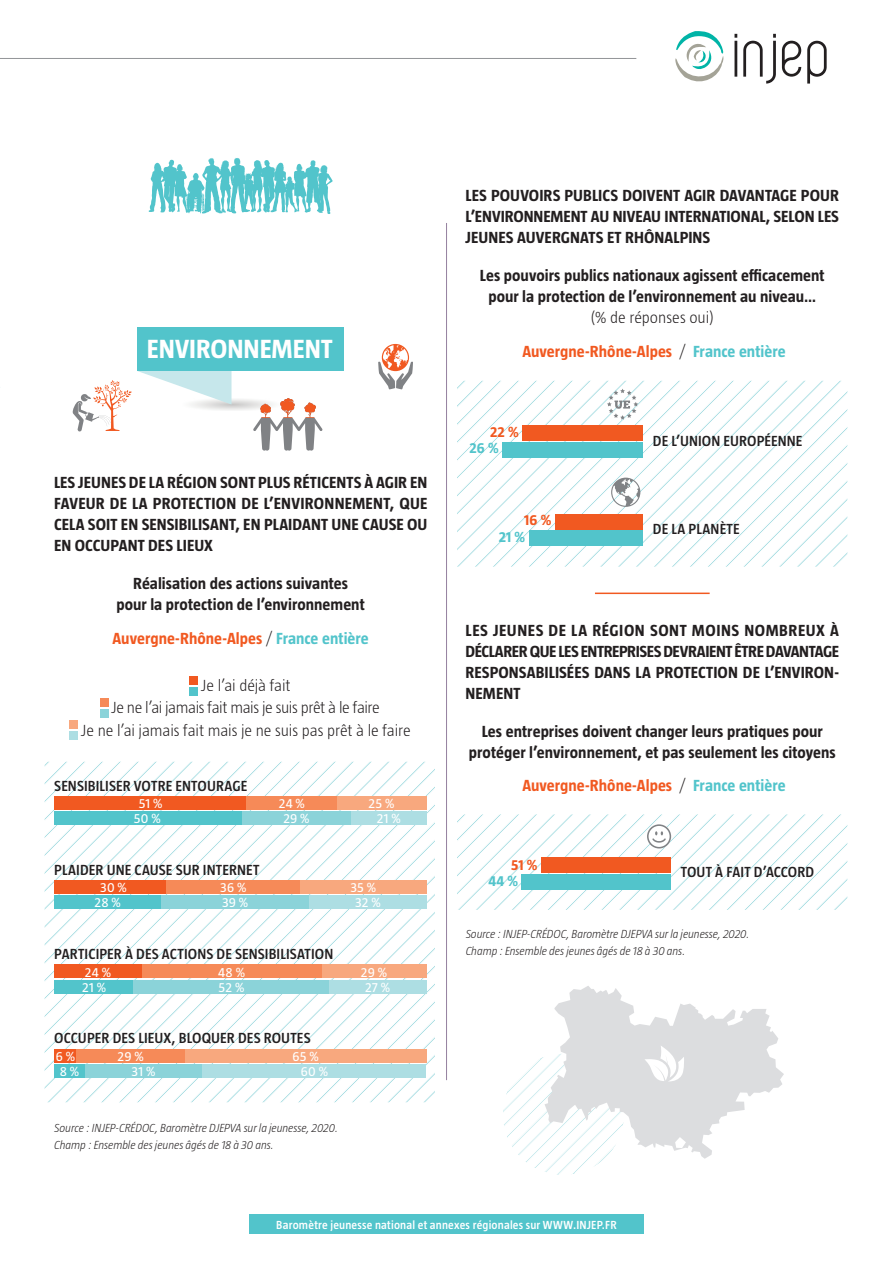
<style>
.page{position:relative;width:893px;height:1263px;background:#fff}
.page>*{position:absolute;margin:0;border:0;box-sizing:border-box;transform-origin:0 0}
.t1{font:700 27px "Taz";color:#fff}
.t2{font:700 16.5px/21px "Taz";letter-spacing:.005em;color:#231f20;text-align:justify}
.t3{font:700 16.5px/33.8px "Taz";color:#f15921;text-align:center}
.t4{font:300 16.5px/22.2px "Taz";letter-spacing:-.005em;color:#231f20;text-align:center}
.t5{font:600 15px "Taz";letter-spacing:.005em;color:#231f20}
.t6{font:700 15px "Taz";color:#f15921}
.t7{font:700 15px "Taz";color:#52c4cb}
.t8{font:13.65px "Taz";letter-spacing:.01em;color:#fff}
.t9{font:italic 300 12px/16.5px "Taz";letter-spacing:-.01em;color:#231f20}
.t10{font:600 12px "Taz";letter-spacing:.015em;color:#fff}
.s1{font-weight:300;color:#231f20}
.s2{color:#52c4cb}
</style>
<div class="page">
<hr style="left:734px;top:41px;width:3px;height:36px;background:#231f20">
<svg style="left:734px;top:34px;width:3px;height:4px"></svg>
<svg style="left:743px;top:34px;width:33px;height:50px"></svg>
<svg style="left:782px;top:41px;width:19px;height:36px"></svg>
<svg style="left:807px;top:41px;width:20px;height:43px"></svg>
<svg style="left:675px;top:31px;width:49px;height:51px"></svg>
<hr style="left:446px;top:223px;width:1px;height:857px;background:#94819f">
<div style="left:189px;top:676px;width:9px;height:8px;background:#f15921"></div>
<div style="left:189px;top:687px;width:9px;height:9px;background:#52c4cb"></div>
<div style="left:100px;top:698px;width:9px;height:9px;background:#f68a58"></div>
<div style="left:100px;top:709px;width:9px;height:9px;background:#8bd3d9"></div>
<div style="left:69px;top:720px;width:9px;height:9px;background:#f8a87e"></div>
<div style="left:69px;top:731px;width:9px;height:9px;background:#addee3"></div>
<div style="left:249px;top:1215px;width:394px;height:19px;background:#52c4cb"></div>
<img style="left:231px;top:398px;width:22px;height:12px">
<div style="left:137px;top:327px;width:207px;height:44px;background:#52c4cb"></div>
<hr style="left:595px;top:593px;width:115px;height:1px;background:#f15921">
<hr style="left:0;top:58px;width:636px;height:1px;background:#939598">
<svg style="left:45px;top:762px;width:390px;height:341px"></svg>
<div style="left:54px;top:811px;width:188px;height:14px;background:#52c4cb"></div>
<div style="left:242px;top:811px;width:109px;height:14px;background:#8bd3d9"></div>
<div style="left:351px;top:811px;width:75px;height:14px;background:#addee3"></div>
<div style="left:54px;top:796px;width:192px;height:14px;background:#f15921"></div>
<div style="left:246px;top:796px;width:91px;height:14px;background:#f68a58"></div>
<div style="left:337px;top:796px;width:89px;height:14px;background:#f8a87e"></div>
<div style="left:54px;top:895px;width:107px;height:14px;background:#52c4cb"></div>
<div style="left:161px;top:895px;width:148px;height:14px;background:#8bd3d9"></div>
<div style="left:309px;top:895px;width:117px;height:14px;background:#addee3"></div>
<div style="left:54px;top:880px;width:113px;height:14px;background:#f15921"></div>
<div style="left:167px;top:880px;width:133px;height:14px;background:#f68a58"></div>
<div style="left:300px;top:880px;width:126px;height:14px;background:#f8a87e"></div>
<div style="left:54px;top:980px;width:80px;height:13px;background:#52c4cb"></div>
<div style="left:134px;top:980px;width:195px;height:13px;background:#8bd3d9"></div>
<div style="left:329px;top:980px;width:97px;height:13px;background:#addee3"></div>
<div style="left:54px;top:964px;width:88px;height:14px;background:#f15921"></div>
<div style="left:142px;top:964px;width:180px;height:14px;background:#f68a58"></div>
<div style="left:322px;top:964px;width:104px;height:14px;background:#f8a87e"></div>
<div style="left:54px;top:1064px;width:31px;height:14px;background:#52c4cb"></div>
<div style="left:85px;top:1064px;width:117px;height:14px;background:#8bd3d9"></div>
<div style="left:202px;top:1064px;width:224px;height:14px;background:#addee3"></div>
<div style="left:54px;top:1049px;width:23px;height:13px;background:#f15921"></div>
<div style="left:77px;top:1049px;width:108px;height:13px;background:#f68a58"></div>
<div style="left:185px;top:1049px;width:241px;height:13px;background:#f8a87e"></div>
<div style="left:382px;top:344px;width:27px;height:27px;border:2px solid #f15921;border-radius:50%"></div>
<svg style="left:378px;top:345px;width:35px;height:44px"></svg>
<svg style="left:253px;top:398px;width:70px;height:53px"></svg>
<svg style="left:253px;top:399px;width:45px;height:18px"></svg>
<svg style="left:73px;top:371px;width:158px;height:60px"></svg>
<svg style="left:503px;top:986px;width:281px;height:188px"></svg>
<svg style="left:149px;top:158px;width:184px;height:56px"></svg>
<svg style="left:457px;top:814px;width:390px;height:96px"></svg>
<svg style="left:457px;top:381px;width:390px;height:186px"></svg>
<h1 class="t1" style="left:147px;top:334px;width:187px">ENVIRONNEMENT</h1>
<p class="t2" style="left:54px;top:471px;width:375px">LES JEUNES DE LA RÉGION SONT PLUS RÉTICENTS À AGIR EN FAVEUR DE LA PROTECTION DE L’ENVIRONNEMENT, QUE CELA SOIT EN SENSIBILISANT, EN PLAIDANT UNE CAUSE OU EN OCCUPANT DES LIEUX</p>
<p class="t2" style="left:117px;top:572px;width:250px;text-align:center">Réalisation des actions suivantes pour la protection de l’environnement</p>
<p class="t3" style="left:112px;top:621px;width:258px">Auvergne-Rhône-Alpes <span class="s1">/</span> <span class="s2">France entière</span></p>
<p class="t4" style="left:81px;top:674px;width:331px">Je l’ai déjà fait<br>Je ne l’ai jamais fait mais je suis prêt à le faire<br>Je ne l’ai jamais fait mais je ne suis pas prêt à le faire</p>
<p class="t5" style="left:54px;top:777px;width:195px">SENSIBILISER VOTRE ENTOURAGE</p>
<p class="t8" style="left:139px;top:796px;width:25px">51 %</p>
<p class="t8" style="left:279px;top:796px;width:28px">24 %</p>
<p class="t8" style="left:369px;top:796px;width:28px">25 %</p>
<p class="t8" style="left:134px;top:811px;width:28px">50 %</p>
<p class="t8" style="left:283px;top:811px;width:28px">29 %</p>
<p class="t8" style="left:377px;top:811px;width:25px">21 %</p>
<p class="t5" style="left:54px;top:861px;width:207px">PLAIDER UNE CAUSE SUR INTERNET</p>
<p class="t8" style="left:100px;top:880px;width:28px">30 %</p>
<p class="t8" style="left:220px;top:880px;width:28px">36 %</p>
<p class="t8" style="left:350px;top:880px;width:27px">35 %</p>
<p class="t8" style="left:94px;top:895px;width:28px">28 %</p>
<p class="t8" style="left:222px;top:895px;width:28px">39 %</p>
<p class="t8" style="left:355px;top:895px;width:27px">32 %</p>
<p class="t5" style="left:54px;top:946px;width:281px">PARTICIPER À DES ACTIONS DE SENSIBILISATION</p>
<p class="t8" style="left:85px;top:964px;width:28px">24 %</p>
<p class="t8" style="left:218px;top:964px;width:28px">48 %</p>
<p class="t8" style="left:361px;top:964px;width:28px">29 %</p>
<p class="t8" style="left:82px;top:979px;width:25px">21 %</p>
<p class="t8" style="left:219px;top:979px;width:27px">52 %</p>
<p class="t8" style="left:365px;top:979px;width:27px">27 %</p>
<p class="t5" style="left:54px;top:1030px;width:258px">OCCUPER DES LIEUX, BLOQUER DES ROUTES</p>
<p class="t8" style="left:56px;top:1048px;width:21px">6 %</p>
<p class="t8" style="left:118px;top:1048px;width:28px">29 %</p>
<p class="t8" style="left:293px;top:1048px;width:28px">65 %</p>
<p class="t8" style="left:60px;top:1063px;width:21px">8 %</p>
<p class="t8" style="left:132px;top:1063px;width:25px">31 %</p>
<p class="t8" style="left:301px;top:1063px;width:29px">60 %</p>
<p class="t9" style="left:54px;top:1120px;width:285px">Source : INJEP-CRÉDOC, Baromètre DJEPVA sur la jeunesse, 2020.<br>Champ : Ensemble des jeunes âgés de 18 à 30 ans.</p>
<p class="t2" style="left:466px;top:185px;width:375px">LES POUVOIRS PUBLICS DOIVENT AGIR DAVANTAGE POUR L’ENVIRONNEMENT AU NIVEAU INTERNATIONAL, SELON LES JEUNES AUVERGNATS ET RHÔNALPINS</p>
<p class="t2" style="left:480px;top:265px;width:346px;text-align:center">Les pouvoirs publics nationaux agissent efficacement pour la protection de l’environnement au niveau…</p>
<p class="t3" style="left:522px;top:300px;width:265px"><span class="s1">(% de réponses oui)<br></span>Auvergne-Rhône-Alpes <span class="s1">/</span> <span class="s2">France entière</span></p>
<p class="t6" style="left:490px;top:423px;width:30px">22 %</p>
<p class="t7" style="left:470px;top:440px;width:31px">26 %</p>
<p class="t6" style="left:524px;top:512px;width:29px">16 %</p>
<p class="t7" style="left:499px;top:528px;width:28px">21 %</p>
<p class="t5" style="left:653px;top:432px;width:151px">DE L’UNION EUROPÉENNE</p>
<p class="t5" style="left:653px;top:520px;width:88px">DE LA PLANÈTE</p>
<p class="t2" style="left:466px;top:619px;width:375px">LES JEUNES DE LA RÉGION SONT MOINS NOMBREUX À DÉCLARER QUE LES ENTREPRISES DEVRAIENT ÊTRE DAVANTAGE RESPONSABILISÉES DANS LA PROTECTION DE L’ENVIRON-NEMENT</p>
<p class="t2" style="left:469px;top:720px;width:368px;text-align:center">Les entreprises doivent changer leurs pratiques pour protéger l’environnement, et pas seulement les citoyens</p>
<p class="t3" style="left:522px;top:769px;width:265px">Auvergne-Rhône-Alpes <span class="s1">/</span> <span class="s2">France entière</span></p>
<p class="t6" style="left:511px;top:856px;width:28px">51 %</p>
<p class="t7" style="left:488px;top:873px;width:31px">44 %</p>
<p class="t5" style="left:681px;top:864px;width:135px">TOUT À FAIT D’ACCORD</p>
<p class="t9" style="left:466px;top:926px;width:285px">Source : INJEP-CRÉDOC, Baromètre DJEPVA sur la jeunesse, 2020.<br>Champ : Ensemble des jeunes âgés de 18 à 30 ans.</p>
<p class="t10" style="left:276px;top:1218px;width:342px">Baromètre jeunesse national et annexes régionales sur WWW.INJEP.FR</p>
</div>
